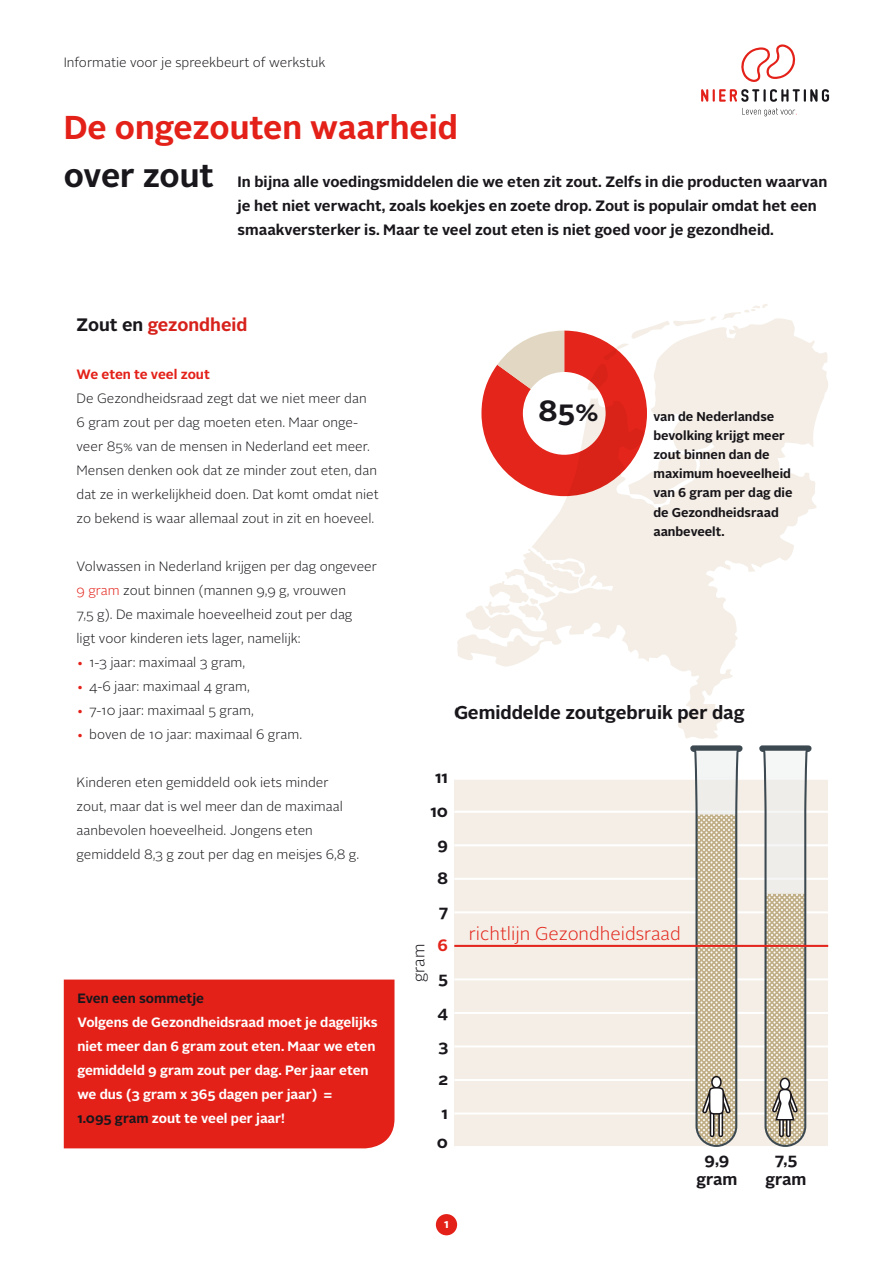
<style>
.page{position:relative;width:893px;height:1263px;background:#fff}
.page>*{position:absolute;margin:0;border:0;box-sizing:border-box;transform-origin:0 0}
.t1{font:700 33px/48px "Alright Sans";color:#e32119}
.t2{font:700 29.25px "Alright Sans";color:#1a171c}
.t3{font:700 18.45px "Alright Sans";color:#1a171c}
.t4{font:300 18.45px "Alright Sans";color:#e3251b}
.kader_kop_1{font:700 18px "Alright Sans";color:#d7221c}
.t5{font:700 16.5px/19.8px "Alright Sans";color:#1a171c;text-align:center}
.t6{font:300 16.5px "Alright Sans";color:#1a171c}
.t7{font:700 16.5px "Alright Sans";color:#e3251b}
.inleiding{font:700 15px/24px "Alright Sans";color:#1a171c}
.brood{font:300 13.5px/24px "Alright Sans";color:#1a171c}
.kader_kop_2{font:700 13.5px/24px "Alright Sans";color:#fff}
.brood-2{font:700 13.5px "Alright Sans";color:#e32119}
.kader_kop_2-2{font:700 13.5px "Alright Sans";color:#1a171c}
.t8{font:700 12.75px/19.2px "Alright Sans";color:#1a171c}
.t9{font:700 12px "Alright Sans";color:#fff}
.s1{color:#1a171c}
.s2{color:#e32119}
</style>
<div class="page">
<div style="left:64px;top:979px;width:330px;height:169px;background:#e32119"></div>
<div style="left:454px;top:779px;width:374px;height:368px;background:#f4eee6"></div>
<hr style="left:454px;top:1146px;width:374px;height:2px;background:#fff">
<hr style="left:454px;top:1112px;width:374px;height:2px;background:#fff">
<hr style="left:454px;top:1079px;width:374px;height:2px;background:#fff">
<hr style="left:454px;top:1045px;width:374px;height:2px;background:#fff">
<hr style="left:454px;top:1012px;width:374px;height:2px;background:#fff">
<hr style="left:454px;top:911px;width:374px;height:2px;background:#fff">
<hr style="left:454px;top:878px;width:374px;height:2px;background:#fff">
<hr style="left:454px;top:844px;width:374px;height:2px;background:#fff">
<hr style="left:454px;top:811px;width:374px;height:2px;background:#fff">
<hr style="left:454px;top:778px;width:374px;height:2px;background:#fff">
<hr style="left:454px;top:978px;width:374px;height:2px;background:#fff">
<hr style="left:454px;top:945px;width:374px;height:2px;background:#e3251b">
<svg style="left:689px;top:745px;width:53px;height:402px"></svg>
<svg style="left:758px;top:745px;width:53px;height:402px"></svg>
<svg style="left:457px;top:304px;width:371px;height:435px"></svg>
<div style="left:436px;top:1214px;width:21px;height:21px;background:#e32119;border-radius:50%"></div>
<svg style="left:701px;top:89px;width:128px;height:13px"></svg>
<svg style="left:741px;top:44px;width:55px;height:38px"></svg>
<svg style="left:742px;top:108px;width:55px;height:8px"></svg>
<p class="brood" style="left:64px;top:50px;width:263px">Informatie voor je spreekbeurt of werkstuk</p>
<p class="t1" style="left:64px;top:103px;width:396px">De ongezouten waarheid <span class="s1">over zout</span></p>
<p class="inleiding" style="left:238px;top:169px;width:591px">In bijna alle voedingsmiddelen die we eten zit zout. Zelfs in die producten waarvan je het niet verwacht, zoals koekjes en zoete drop. Zout is populair omdat het een smaakversterker is. Maar te veel zout eten is niet goed voor je gezondheid.</p>
<p class="kader_kop_1" style="left:77px;top:312px;width:172px"><span class="s1">Zout en</span> gezondheid</p>
<p class="brood-2" style="left:77px;top:364px;width:135px">We eten te veel zout</p>
<p class="brood" style="left:77px;top:386px;width:304px">De Gezondheidsraad zegt dat we niet meer dan<br>6 gram zout per dag moeten eten. Maar onge&shy;veer 85% van de mensen in Nederland eet meer.<br>Mensen denken ook dat ze minder zout eten, dan dat ze in werkelijkheid doen. Dat komt omdat niet zo bekend is waar allemaal zout in zit en hoeveel.</p>
<p class="brood" style="left:77px;top:554px;width:302px">Volwassen in Nederland krijgen per dag ongeveer <span class="s2">9 gram</span> zout binnen (mannen 9,9 g, vrouwen<br>7,5 g). De maximale hoeveelheid zout per dag<br>ligt voor kinderen iets lager, namelijk:</p>
<p class="brood" style="left:77px;top:650px;width:170px"><span class="s2">•</span> 1-3 jaar: maximaal 3 gram,</p>
<p class="brood" style="left:77px;top:674px;width:175px"><span class="s2">•</span> 4-6 jaar: maximaal 4 gram,</p>
<p class="brood" style="left:77px;top:698px;width:179px"><span class="s2">•</span> 7-10 jaar: maximaal 5 gram,</p>
<p class="brood" style="left:77px;top:722px;width:227px"><span class="s2">•</span> boven de 10 jaar: maximaal 6 gram.</p>
<p class="brood" style="left:77px;top:770px;width:284px">Kinderen eten gemiddeld ook iets minder zout, maar dat is wel meer dan de maximaal aanbevolen hoeveelheid. Jongens eten gemiddeld 8,3 g zout per dag en meisjes 6,8 g.</p>
<p class="kader_kop_2-2" style="left:77px;top:988px;width:128px">Even een sommetje</p>
<p class="kader_kop_2" style="left:77px;top:1010px;width:302px">Volgens de Gezondheidsraad moet je dagelijks niet meer dan 6 gram zout eten. Maar we eten gemiddeld 9 gram zout per dag. Per jaar eten we dus (3 gram x 365 dagen per jaar) =<br><span class="s1">1.095 gram</span> zout te veel per jaar!</p>
<p class="t2" style="left:538px;top:390px;width:62px">85%</p>
<p class="t8" style="left:653px;top:407px;width:141px">van de Nederlandse bevolking krijgt meer zout binnen dan de maximum hoeveelheid van 6 gram per dag die de Gezondheidsraad aanbeveelt.</p>
<h3 class="t3" style="left:454px;top:700px;width:292px">Gemiddelde zoutgebruik per dag</h3>
<p class="t5" style="left:435px;top:767px;width:15px">11</p>
<p class="t5" style="left:430px;top:801px;width:19px">10</p>
<p class="t5" style="left:438px;top:835px;width:12px">9</p>
<p class="t5" style="left:437px;top:868px;width:13px">8</p>
<p class="t6" style="left:408px;top:982px;width:40px;rotate:-90deg">gram</p>
<p class="t5" style="left:439px;top:902px;width:11px">7</p>
<p class="t7" style="left:438px;top:934px;width:12px">6</p>
<p class="t5" style="left:438px;top:969px;width:11px">5</p>
<p class="t5" style="left:437px;top:1002px;width:12px">4</p>
<p class="t5" style="left:438px;top:1036px;width:12px">3</p>
<p class="t5" style="left:438px;top:1069px;width:12px">2</p>
<p class="t5" style="left:442px;top:1103px;width:8px">1</p>
<p class="t5" style="left:437px;top:1132px;width:13px">0</p>
<p class="t9" style="left:444px;top:1216px;width:6px">1</p>
<h3 class="t4" style="left:469px;top:921px;width:214px">richtlijn Gezondheidsraad</h3>
<p class="t5" style="left:696px;top:1150px;width:43px">9,9 gram</p>
<p class="t5" style="left:765px;top:1150px;width:43px">7,5 gram</p>
</div>
